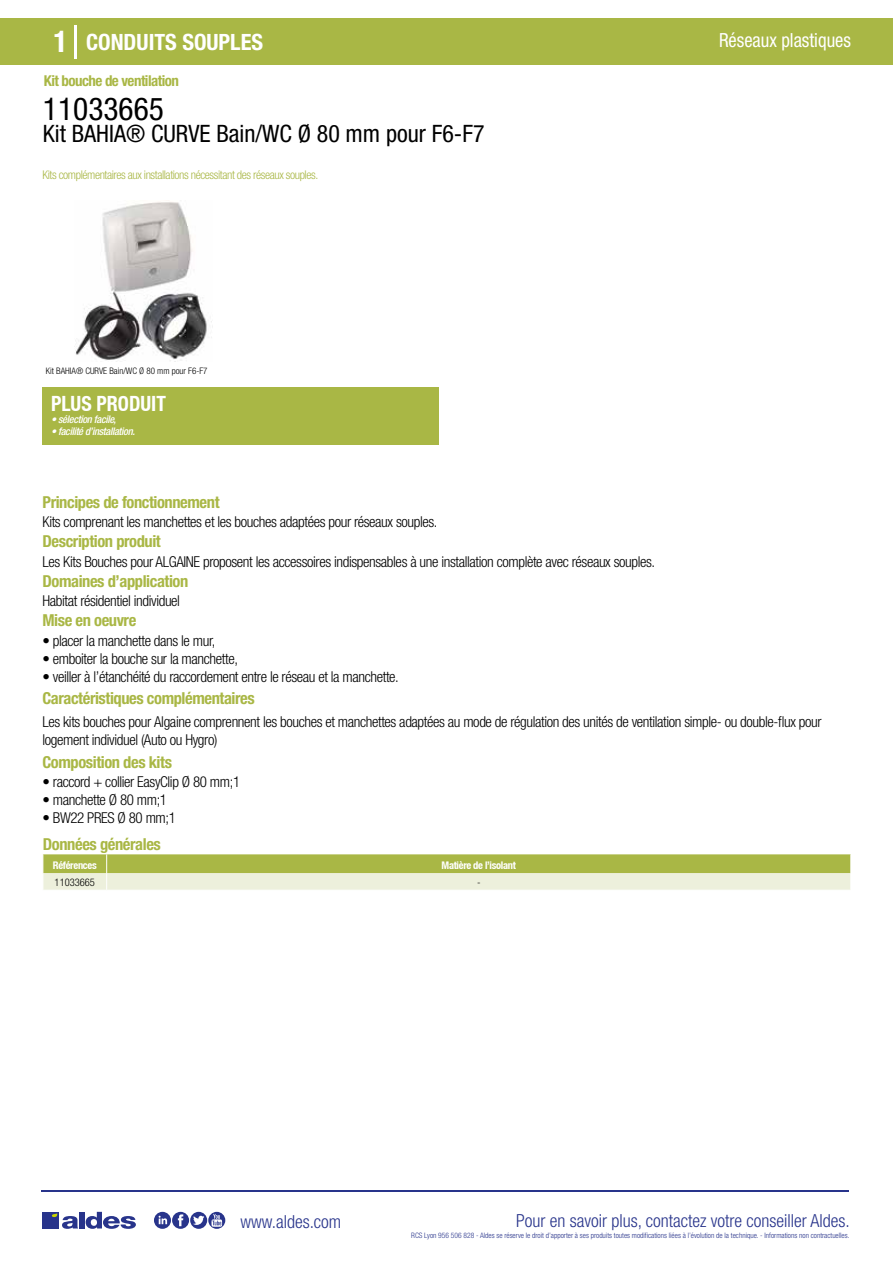
<style>
.page{position:relative;width:893px;height:1263px;background:#fff}
.page>*{position:absolute;margin:0;border:0;box-sizing:border-box;transform-origin:0 0}
.t1{font:condensed 31.5px "Helvetica Neue LT Std";color:#000}
.t2{font:condensed 24px "Helvetica Neue LT Std";color:#000}
.t3{font:700 condensed 22.5px "Helvetica Neue LT Std";color:#fff}
.t4{font:700 condensed 21px "Helvetica Neue";color:#fff;scale:.95 1}
.t5{font:condensed 19.5px "Helvetica Neue LT Std";color:#fff;scale:.95 1}
.t6{font:300 condensed 18px "Helvetica Neue";color:#28348b}
.t7{font:700 condensed 16.5px "Helvetica Neue LT Std";letter-spacing:-.025em;color:#a9b745}
.t8{font:300 condensed 15px/18px "Helvetica Neue LT Std";letter-spacing:-.025em;color:#000}
.t9{font:700 condensed 15px "Helvetica Neue LT Std";letter-spacing:-.035em;color:#a9b745}
.t10{font:300 condensed 12px "Helvetica Neue LT Std";letter-spacing:-.035em;color:#a9b745}
.t11{font:italic 500 condensed 10.5px "Helvetica Neue";letter-spacing:-.03em;color:#fff}
.t12{font:700 condensed 10.5px "Helvetica Neue";letter-spacing:-.03em;color:#fff}
.t13{font:300 condensed 10.5px "Helvetica Neue";color:#000}
.t14{font:300 condensed 9px "Helvetica Neue";color:#000}
.t15{font:300 condensed 7.5px "Helvetica Neue";color:#28348b}
.s1{font-size:30px}
</style>
<div class="page">
<div style="left:0;top:18px;width:893px;height:46px;background:#a9b745"></div>
<div style="left:43px;top:387px;width:396px;height:57px;background:#a9b745"></div>
<hr style="left:74px;top:25px;width:2px;height:33px;background:#fff">
<img style="left:75px;top:200px;width:137px;height:162px">
<svg style="left:43px;top:854px;width:808px;height:36px;background:#cad28e"></svg>
<hr style="left:41px;top:1190px;width:808px;height:1px;background:#28348b">
<svg style="left:154px;top:1212px;width:71px;height:17px"></svg>
<div style="left:42px;top:1212px;width:17px;height:16px;background:#28348b"></div>
<div style="left:79px;top:1212px;width:5px;height:16px;background:#28348b"></div>
<svg style="left:86px;top:1212px;width:50px;height:17px"></svg>
<svg style="left:52px;top:1213px;width:26px;height:16px"></svg>
<h3 class="t3" style="left:54px;top:28px;width:211px"><span class="s1">1</span> CONDUITS SOUPLES</h3>
<h3 class="t5" style="left:719px;top:29px;width:140px">Réseaux plastiques</h3>
<p class="t9" style="left:44px;top:71px;width:137px">Kit bouche de ventilation</p>
<h1 class="t1" style="left:43px;top:91px;width:122px">11033665</h1>
<h2 class="t2" style="left:43px;top:120px;width:443px">Kit BAHIA® CURVE Bain/WC Ø 80 mm pour F6-F7</h2>
<p class="t10" style="left:43px;top:167px;width:277px">Kits complémentaires aux installations nécessitant des réseaux souples.</p>
<p class="t14" style="left:46px;top:365px;width:163px">Kit BAHIA® CURVE Bain/WC Ø 80 mm pour F6-F7</p>
<p class="t14" style="left:46px;top:365px;width:123px">Exemple: Kit bouche Bahia urve Bain</p>
<h3 class="t4" style="left:51px;top:391px;width:122px">PLUS PRODUIT</h3>
<p class="t11" style="left:51px;top:413px;width:67px">• sélection facile,</p>
<p class="t11" style="left:51px;top:425px;width:86px">• facilité d’installation.</p>
<p class="t7" style="left:43px;top:492px;width:179px">Principes de fonctionnement</p>
<p class="t7" style="left:43px;top:531px;width:120px">Description produit</p>
<p class="t7" style="left:43px;top:571px;width:147px">Domaines d’application</p>
<p class="t7" style="left:43px;top:610px;width:95px">Mise en oeuvre</p>
<p class="t8" style="left:43px;top:513px;width:396px">Kits comprenant les manchettes et les bouches adaptées pour réseaux souples.</p>
<p class="t8" style="left:43px;top:552px;width:614px">Les Kits Bouches pour ALGAINE proposent les accessoires indispensables à une installation complète avec réseaux souples.</p>
<p class="t8" style="left:43px;top:592px;width:139px">Habitat résidentiel individuel</p>
<p class="t8" style="left:43px;top:631px;width:174px">• placer la manchette dans le mur,</p>
<p class="t8" style="left:43px;top:649px;width:197px">• emboiter la bouche sur la manchette,</p>
<p class="t8" style="left:43px;top:667px;width:358px">• veiller à l’étanchéité du raccordement entre le réseau et la manchette.</p>
<p class="t7" style="left:43px;top:688px;width:214px">Caractéristiques complémentaires</p>
<p class="t8" style="left:43px;top:712px;width:780px">Les kits bouches pour Algaine comprennent les bouches et manchettes adaptées au mode de régulation des unités de ventilation simple- ou double-flux pour logement individuel (Auto ou Hygro)</p>
<p class="t7" style="left:43px;top:752px;width:131px">Composition des kits</p>
<p class="t8" style="left:43px;top:773px;width:199px">• raccord + collier EasyClip Ø 80 mm;1</p>
<p class="t8" style="left:43px;top:791px;width:126px">• manchette Ø 80 mm;1</p>
<p class="t8" style="left:43px;top:809px;width:135px">• BW22 PRES Ø 80 mm;1</p>
<p class="t7" style="left:43px;top:834px;width:119px">Données générales</p>
<p class="t12" style="left:53px;top:859px;width:45px">Références</p>
<p class="t12" style="left:442px;top:859px;width:76px">Matière de l’isolant</p>
<p class="t13" style="left:55px;top:876px;width:42px">11033665</p>
<p class="t13" style="left:477px;top:876px;width:5px">-</p>
<p class="t6" style="left:240px;top:1211px;width:102px">www.aldes.com</p>
<p class="t6" style="left:516px;top:1211px;width:335px">Pour en savoir plus, contactez votre conseiller Aldes.</p>
<p class="t15" style="left:411px;top:1230px;width:440px">RCS Lyon 956 506 828 - Aldes se réserve le droit d’apporter à ses produits toutes modifications liées à l’évolution de la technique. - Informations non contractuelles.</p>
</div>
